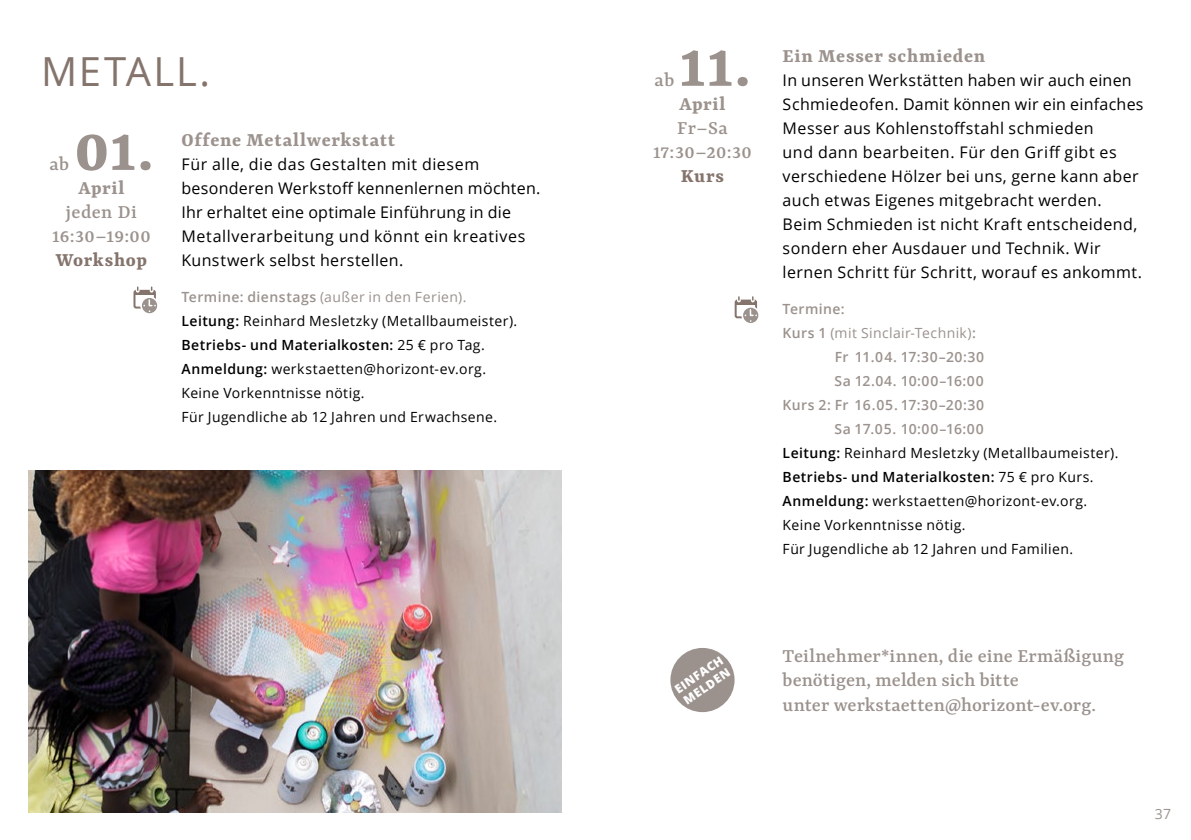
<style>
.page{position:relative;width:1191px;height:840px;background:#fff}
.page>*{position:absolute;margin:0;border:0;box-sizing:border-box;transform-origin:0 0}
.t1{font:700 69px "Yrsa";color:#9b928d}
.t2{font:40px "Open Sans";letter-spacing:.05em;color:#84746c}
.t3{font:500 21px/24px "Yrsa";letter-spacing:.005em;color:#9b928d;text-align:center}
.t4{font:700 21px "Yrsa";letter-spacing:.035em;color:#9b928d}
.t5{font:500 21px/24px "Yrsa";letter-spacing:.025em;color:#9b928d;text-align:center}
.t6{font:700 21px "Yrsa";letter-spacing:.03em;color:#84746c}
.t7{font:16px/24px "Open Sans";letter-spacing:.025em;color:#000}
.t8{font:14px/24px "Open Sans";letter-spacing:.03em;color:#000}
.t9{font:600 14px "Open Sans";letter-spacing:.035em;color:#9b928d}
.t10{font:600 14px "Open Sans";letter-spacing:.03em;color:#000}
.t11{font:14px "Open Sans";letter-spacing:.03em;color:#9b928d}
.t12{font:800 12px/14px "Open Sans";color:#fff}
.s1{font-weight:600;color:#9b928d}
.s2{color:#9b928d}
.s3{font-weight:600}
.s4{font-weight:400}
.s5{font-size:19px}
</style>
<div class="page">
<div style="left:133px;top:290px;width:23px;height:18px;border:2px solid #84746c;border-radius:2px"></div>
<hr style="left:135px;top:291px;width:19px;height:4px;background:#84746c">
<svg style="left:136px;top:287px;width:4px;height:5px"></svg>
<svg style="left:150px;top:287px;width:4px;height:5px"></svg>
<div style="left:140px;top:296px;width:19px;height:19px;border:2px solid #fff;border-radius:50%"></div>
<svg style="left:143px;top:298px;width:13px;height:14px"></svg>
<div style="left:734px;top:299px;width:23px;height:19px;border:2px solid #84746c;border-radius:2px"></div>
<hr style="left:736px;top:300px;width:19px;height:4px;background:#84746c">
<svg style="left:737px;top:297px;width:4px;height:5px"></svg>
<svg style="left:751px;top:297px;width:3px;height:5px"></svg>
<div style="left:741px;top:306px;width:19px;height:18px;border:2px solid #fff;border-radius:50%"></div>
<svg style="left:744px;top:308px;width:13px;height:13px"></svg>
<img style="left:28px;top:470px;width:533px;height:342px">
<div style="left:670px;top:647px;width:64px;height:64px;background:#9b928d;border-radius:50%"></div>
<h2 class="t2" style="left:41px;top:44px;width:170px">METALL.</h2>
<h1 class="t1" style="left:74px;top:111px;width:81px">01.</h1>
<h3 class="t4" style="left:78px;top:176px;width:47px">April</h3>
<h3 class="t5" style="left:52px;top:199px;width:100px">jeden Di<br>16:30–19:00</h3>
<h3 class="t6" style="left:56px;top:248px;width:93px">Workshop</h3>
<h3 class="t3" style="left:49px;top:151px;width:21px">ab</h3>
<h3 class="t4" style="left:181px;top:128px;width:215px">Offene Metallwerkstatt</h3>
<p class="t7" style="left:181px;top:151px;width:360px">Für alle, die das Gestalten mit diesem besonderen Werkstoff kennenlernen möchten.<br>Ihr erhaltet eine optimale Einführung in die Metallverarbeitung und könnt ein kreatives Kunstwerk selbst herstellen.</p>
<p class="t8" style="left:181px;top:284px;width:337px"><span class="s1">Termine: dienstags</span> <span class="s2">(außer in den Ferien).<br></span><span class="s3">Leitung:</span> Reinhard Mesletzky (Metallbaumeister).<br><span class="s3">Betriebs- und Materialkosten:</span> 25 € pro Tag.<br><span class="s3">Anmeldung:</span> werkstaetten@horizont-ev.org.<br>Keine Vorkenntnisse nötig.<br>Für Jugendliche ab 12 Jahren und Erwachsene.</p>
<h1 class="t1" style="left:679px;top:27px;width:72px">11.</h1>
<h3 class="t4" style="left:679px;top:92px;width:47px">April</h3>
<h3 class="t3" style="left:653px;top:115px;width:100px">Fr–Sa<br>17:30–20:30</h3>
<h3 class="t6" style="left:681px;top:164px;width:45px">Kurs</h3>
<h3 class="t3" style="left:654px;top:67px;width:21px">ab</h3>
<h3 class="t4" style="left:782px;top:44px;width:204px">Ein Messer schmieden</h3>
<p class="t7" style="left:782px;top:67px;width:362px">In unseren Werkstätten haben wir auch einen Schmiedeofen. Damit können wir ein einfaches Messer aus Kohlenstoffstahl schmieden<br>und dann bearbeiten. Für den Griff gibt es verschiedene Hölzer bei uns, gerne kann aber auch etwas Eigenes mitgebracht werden.<br>Beim Schmieden ist nicht Kraft entscheidend, sondern eher Ausdauer und Technik. Wir lernen Schritt für Schritt, worauf es ankommt.</p>
<p class="t9" style="left:782px;top:299px;width:64px">Termine:</p>
<p class="t11" style="left:782px;top:323px;width:195px"><span class="s3">Kurs 1</span> (mit Sinclair-Technik)<span class="s3">:</span></p>
<p class="t9" style="left:834px;top:347px;width:151px">Fr 11.04. 17:30–20:30</p>
<p class="t9" style="left:834px;top:371px;width:150px">Sa 12.04. 10:00–16:00</p>
<p class="t9" style="left:782px;top:395px;width:203px">Kurs 2: Fr 16.05. 17:30–20:30</p>
<p class="t9" style="left:834px;top:419px;width:151px">Sa 17.05. 10:00–16:00</p>
<p class="t8" style="left:782px;top:440px;width:337px"><span class="s3">Leitung:</span> Reinhard Mesletzky (Metallbaumeister).</p>
<p class="t10" style="left:782px;top:467px;width:312px">Betriebs- und Materialkosten: <span class="s4">75 € pro Kurs.</span></p>
<p class="t8" style="left:782px;top:488px;width:306px"><span class="s3">Anmeldung:</span> werkstaetten@horizont-ev.org.</p>
<p class="t8" style="left:782px;top:512px;width:184px">Keine Vorkenntnisse nötig.</p>
<p class="t8" style="left:782px;top:536px;width:292px">Für Jugendliche ab 12 Jahren und Familien.</p>
<p class="t12" style="left:671px;top:683px;width:57px;rotate:-34deg">EINFACH<br>MELDEN</p>
<h3 class="t3" style="left:782px;top:643px;width:343px;text-align:left">Teilnehmer<span class="s5">*</span>innen, die eine Ermäßigung benötigen, melden sich bitte<br>unter werkstaetten@horizont-ev.org.</h3>
<p class="t11" style="left:1154px;top:803px;width:18px">37</p>
</div>
